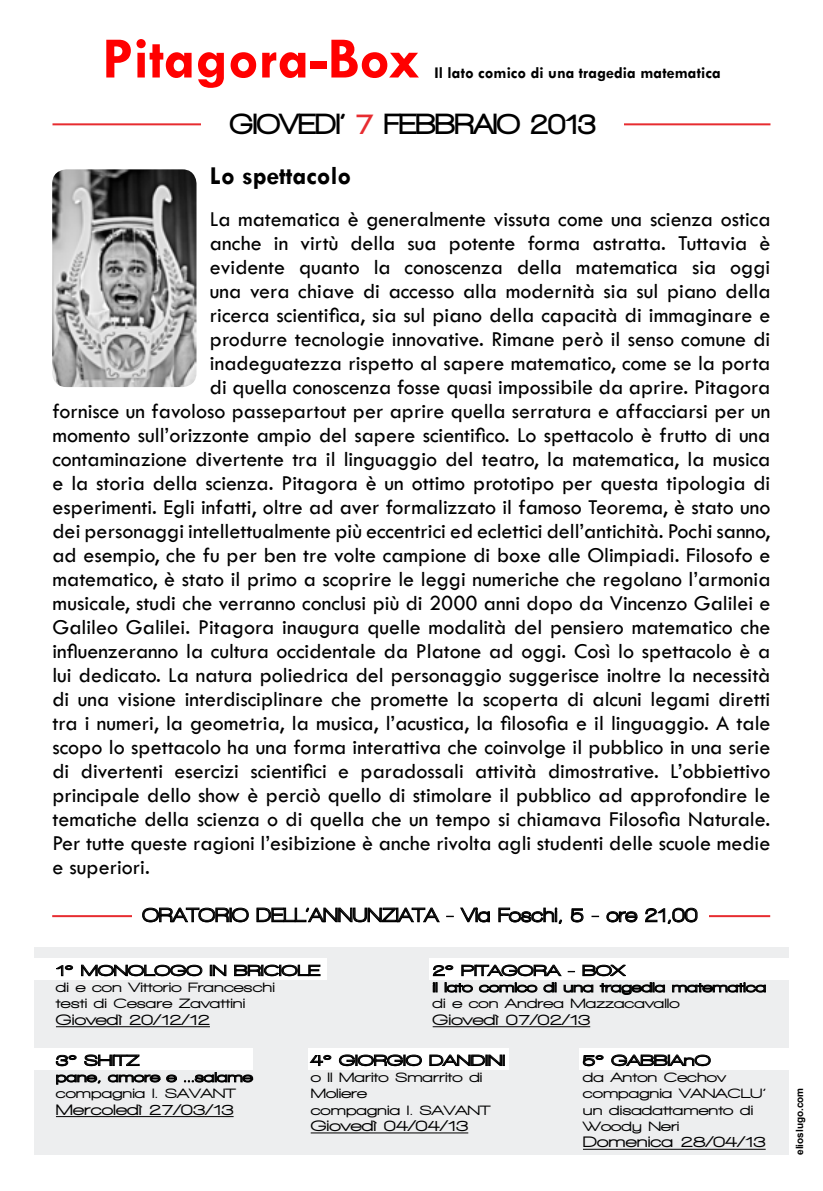
<style>
.page{position:relative;width:823px;height:1191px;background:#fff}
.page>*{position:absolute;margin:0;border:0;box-sizing:border-box;transform-origin:0 0}
.t1{font:700 58.8px "Tw Cen";color:#f00}
.t2{font:900 30px "Walkway";color:#000}
.t3{font:700 26px "Tw Cen";color:#000}
.t4{font:500 22px "Tw Cen";color:#000}
.t5{font:900 20.2px "Walkway Expand";color:#000;scale:.8 1}
.t6{font:700 16.4px "Tw Cen";color:#000}
.t7{font:900 15.6px "Walkway Expand";color:#000}
.t8{font:900 13.8px/16.4px "Walkway Expand";color:#000}
.t9{font:700 10px "Arial";color:#000}
.s1{color:#e72c30}
</style>
<div class="page">
<div style="left:34px;top:947px;width:754px;height:208px;background:#edeeef"></div>
<div style="left:34px;top:958px;width:293px;height:22px;background:#fff"></div>
<hr style="left:52px;top:123px;width:718px;height:2px;background:#e72c30">
<div style="left:201px;top:108px;width:423px;height:36px;background:#fff"></div>
<hr style="left:56px;top:1026px;width:154px;height:1px;background:#000">
<svg style="left:56px;top:965px;width:17px;height:11px"></svg>
<svg style="left:81px;top:964px;width:121px;height:12px"></svg>
<svg style="left:210px;top:964px;width:16px;height:12px"></svg>
<svg style="left:234px;top:964px;width:86px;height:12px"></svg>
<hr style="left:52px;top:915px;width:717px;height:2px;background:#e72c30">
<div style="left:132px;top:907px;width:575px;height:25px;background:#fff"></div>
<svg style="left:142px;top:907px;width:107px;height:15px"></svg>
<svg style="left:256px;top:907px;width:184px;height:15px"></svg>
<svg style="left:446px;top:915px;width:7px;height:2px"></svg>
<svg style="left:460px;top:907px;width:30px;height:15px"></svg>
<svg style="left:498px;top:907px;width:64px;height:17px"></svg>
<svg style="left:570px;top:908px;width:13px;height:14px"></svg>
<svg style="left:591px;top:915px;width:7px;height:2px"></svg>
<svg style="left:606px;top:911px;width:31px;height:11px"></svg>
<svg style="left:645px;top:907px;width:52px;height:17px"></svg>
<div style="left:34px;top:1048px;width:218px;height:22px;background:#fff"></div>
<div style="left:308px;top:1048px;width:201px;height:22px;background:#fff"></div>
<hr style="left:56px;top:1116px;width:177px;height:1px;background:#000">
<svg style="left:56px;top:1054px;width:21px;height:12px"></svg>
<svg style="left:84px;top:1054px;width:56px;height:12px"></svg>
<svg style="left:56px;top:1074px;width:45px;height:11px"></svg>
<svg style="left:107px;top:1074px;width:70px;height:8px"></svg>
<svg style="left:184px;top:1072px;width:69px;height:10px"></svg>
<hr style="left:310px;top:1132px;width:158px;height:1px;background:#000">
<svg style="left:309px;top:1054px;width:22px;height:12px"></svg>
<svg style="left:338px;top:1054px;width:84px;height:12px"></svg>
<svg style="left:429px;top:1054px;width:75px;height:12px"></svg>
<div style="left:429px;top:958px;width:359px;height:22px;background:#fff"></div>
<div style="left:578px;top:1048px;width:210px;height:22px;background:#fff"></div>
<hr style="left:432px;top:1026px;width:158px;height:1px;background:#000">
<svg style="left:432px;top:965px;width:21px;height:11px"></svg>
<svg style="left:461px;top:964px;width:100px;height:12px"></svg>
<svg style="left:582px;top:964px;width:44px;height:12px"></svg>
<svg style="left:432px;top:982px;width:5px;height:10px"></svg>
<svg style="left:444px;top:982px;width:112px;height:11px"></svg>
<svg style="left:563px;top:984px;width:30px;height:9px"></svg>
<svg style="left:599px;top:982px;width:66px;height:13px"></svg>
<svg style="left:672px;top:982px;width:93px;height:11px"></svg>
<hr style="left:582px;top:1149px;width:183px;height:1px;background:#000">
<svg style="left:582px;top:1054px;width:21px;height:12px"></svg>
<svg style="left:611px;top:1054px;width:99px;height:12px"></svg>
<img style="left:52px;top:169px;width:144px;height:218px">
<h1 class="t1" style="left:102px;top:24px;width:319px">Pitagora-Box</h1>
<p class="t6" style="left:434px;top:62px;width:288px">Il lato comico di una tragedia matematica</p>
<h2 class="t2" style="left:230px;top:108px;width:366px">GIOVEDI’ <span class="s1">7</span> FEBBRAIO 2013</h2>
<p class="t3" style="left:210px;top:160px;width:143px">Lo spettacolo</p>
<p class="t4" style="left:210px;top:206px;width:561px">La matematica è generalmente vissuta come una scienza ostica</p>
<p class="t4" style="left:210px;top:230px;width:561px">anche in virtù della sua potente forma astratta. Tuttavia è</p>
<p class="t4" style="left:210px;top:254px;width:561px">evidente quanto la conoscenza della matematica sia oggi</p>
<p class="t4" style="left:210px;top:278px;width:561px">una vera chiave di accesso alla modernità sia sul piano della</p>
<p class="t4" style="left:210px;top:302px;width:561px">ricerca scientifica, sia sul piano della capacità di immaginare e</p>
<p class="t4" style="left:210px;top:326px;width:561px">produrre tecnologie innovative. Rimane però il senso comune di</p>
<p class="t4" style="left:210px;top:350px;width:561px">inadeguatezza rispetto al sapere matematico, come se la porta</p>
<p class="t4" style="left:210px;top:374px;width:561px">di quella conoscenza fosse quasi impossibile da aprire. Pitagora</p>
<p class="t4" style="left:52px;top:398px;width:719px">fornisce un favoloso passepartout per aprire quella serratura e affacciarsi per un</p>
<p class="t4" style="left:52px;top:422px;width:719px">momento sull’orizzonte ampio del sapere scientifico. Lo spettacolo è frutto di una</p>
<p class="t4" style="left:52px;top:446px;width:719px">contaminazione divertente tra il linguaggio del teatro, la matematica, la musica</p>
<p class="t4" style="left:52px;top:470px;width:719px">e la storia della scienza. Pitagora è un ottimo prototipo per questa tipologia di</p>
<p class="t4" style="left:52px;top:494px;width:719px">esperimenti. Egli infatti, oltre ad aver formalizzato il famoso Teorema, è stato uno</p>
<p class="t4" style="left:52px;top:518px;width:719px">dei personaggi intellettualmente più eccentrici ed eclettici dell’antichità. Pochi sanno,</p>
<p class="t4" style="left:52px;top:542px;width:719px">ad esempio, che fu per ben tre volte campione di boxe alle Olimpiadi. Filosofo e</p>
<p class="t4" style="left:52px;top:566px;width:719px">matematico, è stato il primo a scoprire le leggi numeriche che regolano l’armonia</p>
<p class="t4" style="left:52px;top:590px;width:719px">musicale, studi che verranno conclusi più di 2000 anni dopo da Vincenzo Galilei e</p>
<p class="t4" style="left:52px;top:614px;width:719px">Galileo Galilei. Pitagora inaugura quelle modalità del pensiero matematico che</p>
<p class="t4" style="left:52px;top:638px;width:719px">influenzeranno la cultura occidentale da Platone ad oggi. Così lo spettacolo è a</p>
<p class="t4" style="left:52px;top:662px;width:719px">lui dedicato. La natura poliedrica del personaggio suggerisce inoltre la necessità</p>
<p class="t4" style="left:52px;top:686px;width:719px">di una visione interdisciplinare che promette la scoperta di alcuni legami diretti</p>
<p class="t4" style="left:52px;top:710px;width:719px">tra i numeri, la geometria, la musica, l’acustica, la filosofia e il linguaggio. A tale</p>
<p class="t4" style="left:52px;top:734px;width:719px">scopo lo spettacolo ha una forma interattiva che coinvolge il pubblico in una serie</p>
<p class="t4" style="left:52px;top:758px;width:719px">di divertenti esercizi scientifici e paradossali attività dimostrative. L’obbiettivo</p>
<p class="t4" style="left:52px;top:782px;width:719px">principale dello show è perciò quello di stimolare il pubblico ad approfondire le</p>
<p class="t4" style="left:52px;top:806px;width:719px">tematiche della scienza o di quella che un tempo si chiamava Filosofia Naturale.</p>
<p class="t4" style="left:52px;top:830px;width:719px">Per tutte queste ragioni l’esibizione è anche rivolta agli studenti delle scuole medie</p>
<p class="t4" style="left:52px;top:854px;width:99px">e superiori.</p>
<p class="t5" style="left:142px;top:904px;width:695px">ORATORIO DELL’ANNUNZIATA - Via Foschi, 5 - ore 21,00</p>
<p class="t7" style="left:56px;top:962px;width:265px">1° MONOLOGO IN BRICIOLE</p>
<p class="t8" style="left:56px;top:979px;width:220px">di e con Vittorio Franceschi testi di Cesare Zavattini</p>
<p class="t7" style="left:56px;top:1011px;width:155px">Giovedì 20/12/12</p>
<p class="t7" style="left:432px;top:962px;width:193px">2° PITAGORA - BOX</p>
<p class="t8" style="left:432px;top:979px;width:335px">il lato comico di una tragedia matematica di e con Andrea Mazzacavallo</p>
<p class="t7" style="left:432px;top:1011px;width:159px">Giovedì 07/02/13</p>
<p class="t7" style="left:582px;top:1052px;width:129px">5° GABBIAnO</p>
<p class="t8" style="left:582px;top:1068px;width:184px">da Anton Cechov compagnia VANACLU’ un disadattamento di<br>Woody Neri</p>
<p class="t7" style="left:582px;top:1133px;width:184px">Domenica 28/04/13</p>
<p class="t7" style="left:56px;top:1052px;width:85px">3° SHITZ</p>
<p class="t8" style="left:56px;top:1068px;width:198px">pane, amore e ...salame compagnia I. SAVANT</p>
<p class="t7" style="left:56px;top:1100px;width:179px">Mercoledì 27/03/13</p>
<p class="t7" style="left:310px;top:1052px;width:196px">4° GIORGIO DANDINI</p>
<p class="t8" style="left:310px;top:1068px;width:181px">o Il Marito Smarrito di<br>Moliere<br>compagnia I. SAVANT</p>
<p class="t7" style="left:310px;top:1117px;width:159px">Giovedì 04/04/13</p>
<p class="t9" style="left:792px;top:1155px;width:69px;rotate:-90deg">elioslugo.com</p>
</div>
